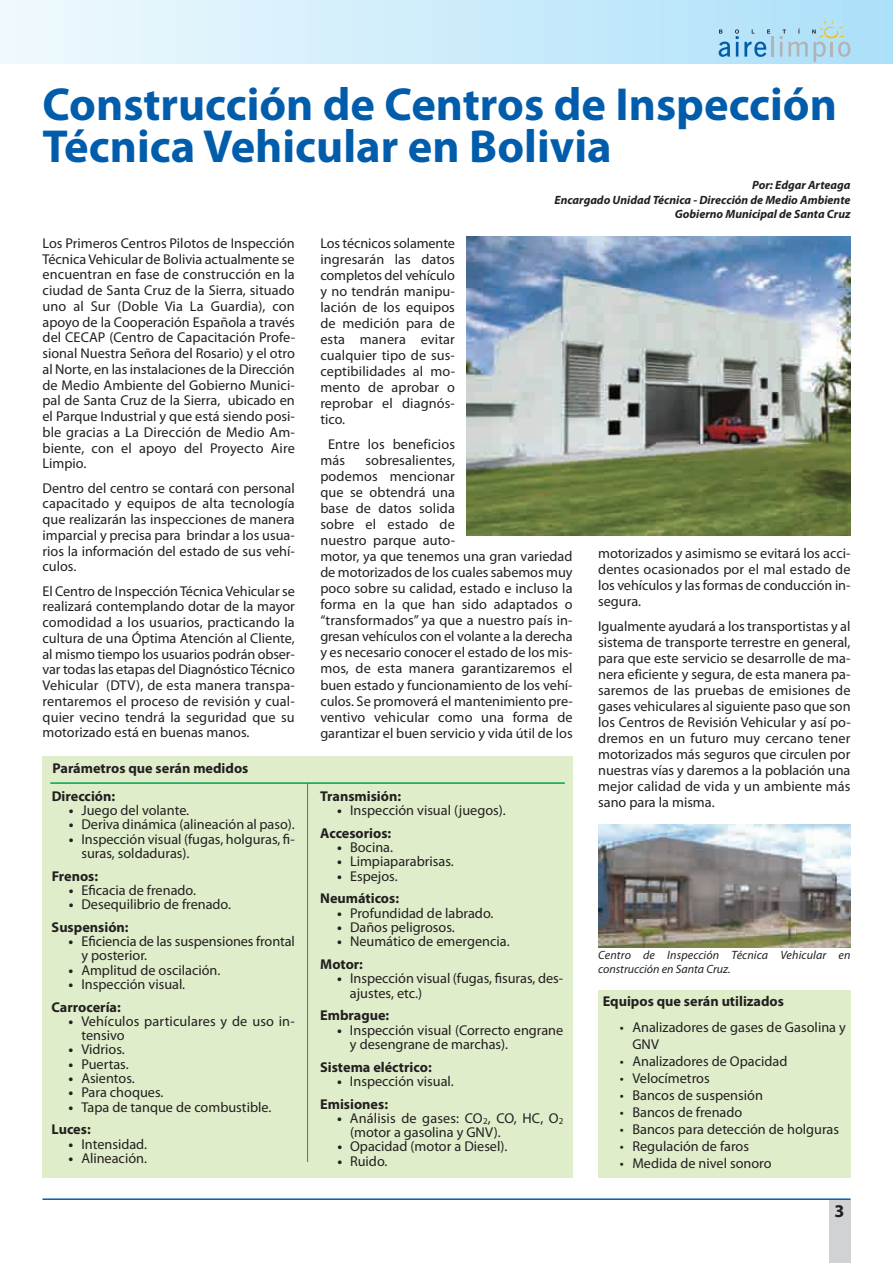
<style>
.page{position:relative;width:893px;height:1263px;background:#fff}
.page>*{position:absolute;margin:0;border:0;box-sizing:border-box;transform-origin:0 0}
.t1{font:700 46.5px/42px "Myriad Pro";color:#015dab}
.t2{font:700 18px "Myriad Pro";color:#231f20}
.t3{font:14.25px/16px "Myriad Pro";color:#231f20}
.t4{font:700 14.25px/22.8px "Myriad Pro";color:#231f20;text-align:right}
.t5{font:italic 700 12px/14.4px "Myriad Pro";color:#231f20;text-align:right}
.t6{font:italic 12px/14.4px "Myriad Pro";letter-spacing:.01em;color:#231f20}
.s1{font-weight:700}
.s2{font-weight:400}
</style>
<div class="page">
<div style="left:0;top:0;width:893px;height:64px;background:linear-gradient(to right,#f0f9fd,#abe0f9)"></div>
<hr style="left:771px;top:36px;width:3px;height:21px;background:#b2b3b7">
<svg style="left:719px;top:29px;width:51px;height:28px"></svg>
<svg style="left:780px;top:21px;width:70px;height:41px;background:#b2d8e8"></svg>
<div style="left:829px;top:1199px;width:21px;height:64px;background:#d1d2d4"></div>
<hr style="left:43px;top:1198px;width:807px;height:2px;background:#015dab">
<div style="left:43px;top:756px;width:530px;height:422px;background:#dfedcb"></div>
<hr style="left:50px;top:782px;width:515px;height:2px;background:#00a54f">
<hr style="left:307px;top:783px;width:1px;height:379px;background:#00a54f">
<div style="left:598px;top:991px;width:252px;height:187px;background:#dfedcb"></div>
<img style="left:467px;top:237px;width:383px;height:299px">
<img style="left:598px;top:824px;width:252px;height:123px">
<h1 class="t1" style="left:43px;top:87px;width:796px">Construcción de Centros de Inspección<br>Técnica Vehicular en Bolivia</h1>
<p class="t5" style="left:554px;top:179px;width:297px">Por: Edgar Arteaga<br>Encargado Unidad Técnica - Dirección de Medio Ambiente<br>Gobierno Municipal de Santa Cruz</p>
<p class="t3" style="left:43px;top:236px;width:254px;text-align:justify">Los Primeros Centros Pilotos de Inspección Técnica Vehicular de Bolivia actualmente se encuentran en fase de construcción en la ciudad de Santa Cruz de la Sierra, situado uno al Sur (Doble Via La Guardia), con apoyo de la Cooperación Española a través del CECAP (Centro de Capacitación Profe&shy;sional Nuestra Señora del Rosario) y el otro al Norte, en las instalaciones de la Dirección de Medio Ambiente del Gobierno Munici&shy;pal de Santa Cruz de la Sierra, ubicado en el Parque Industrial y que está siendo posi&shy;ble gracias a La Dirección de Medio Am&shy;biente, con el apoyo del Proyecto Aire Limpio.</p>
<p class="t3" style="left:43px;top:481px;width:254px;text-align:justify">Dentro del centro se contará con personal capacitado y equipos de alta tecnología que realizarán las inspecciones de manera imparcial y precisa para brindar a los usua&shy;rios la información del estado de sus vehí&shy;culos.</p>
<p class="t3" style="left:43px;top:584px;width:254px;text-align:justify">El Centro de Inspección Técnica Vehicular se realizará contemplando dotar de la mayor comodidad a los usuarios, practicando la cultura de una Óptima Atención al Cliente, al mismo tiempo los usuarios podrán obser&shy;var todas las etapas del Diagnóstico Técnico Vehicular (DTV), de esta manera transpa&shy;rentaremos el proceso de revisión y cual&shy;quier vecino tendrá la seguridad que su motorizado está en buenas manos.</p>
<p class="t4" style="left:53px;top:758px;width:197px">Parámetros que serán medidos</p>
<p class="t4" style="left:52px;top:786px;width:65px">Dirección:</p>
<p class="t3" style="left:69px;top:803px;width:122px"><span class="s1">•</span> Juego del volante.</p>
<p class="t3" style="left:69px;top:818px;width:228px"><span class="s1">•</span> Deriva dinámica (alineación al paso).</p>
<p class="t3" style="left:81px;top:833px;width:215px;line-height:14.2px;text-indent:-13px"><span class="s1">•</span> Inspección visual (fugas, holguras, fi&shy;suras, soldaduras).</p>
<p class="t4" style="left:52px;top:866px;width:48px">Frenos:</p>
<p class="t3" style="left:69px;top:883px;width:129px"><span class="s1">•</span> Eficacia de frenado.</p>
<p class="t3" style="left:52px;top:894px;width:181px;line-height:22.8px;text-indent:17px"><span class="s1">•</span> Desequilibrio de frenado.<br><span class="s1">Suspensión:</span></p>
<p class="t3" style="left:81px;top:935px;width:215px;line-height:14.2px;text-indent:-13px"><span class="s1">•</span> Eficiencia de las suspensiones frontal y posterior.</p>
<p class="t3" style="left:69px;top:963px;width:153px"><span class="s1">•</span> Amplitud de oscilación.</p>
<p class="t3" style="left:52px;top:974px;width:135px;line-height:22.8px;text-indent:17px"><span class="s1">•</span> Inspección visual.<br><span class="s1">Carrocería:</span></p>
<p class="t3" style="left:81px;top:1015px;width:215px;line-height:14.2px;text-indent:-13px"><span class="s1">•</span> Vehículos particulares y de uso in&shy;tensivo</p>
<p class="t3" style="left:69px;top:1043px;width:58px"><span class="s1">•</span> Vidrios.</p>
<p class="t3" style="left:69px;top:1057px;width:62px"><span class="s1">•</span> Puertas.</p>
<p class="t3" style="left:69px;top:1071px;width:68px"><span class="s1">•</span> Asientos.</p>
<p class="t3" style="left:69px;top:1085px;width:96px"><span class="s1">•</span> Para choques.</p>
<p class="t3" style="left:52px;top:1096px;width:221px;line-height:22.8px;text-indent:17px"><span class="s1">•</span> Tapa de tanque de combustible.<br><span class="s1">Luces:</span></p>
<p class="t3" style="left:69px;top:1137px;width:80px"><span class="s1">•</span> Intensidad.</p>
<p class="t3" style="left:69px;top:1151px;width:80px"><span class="s1">•</span> Alineación.</p>
<p class="t3" style="left:320px;top:236px;width:136px;text-align:justify">Los técnicos solamente ingresarán las datos completos del vehículo y no tendrán manipu&shy;lación de los equipos de medición para de esta manera evitar cualquier tipo de sus&shy;ceptibilidades al mo&shy;mento de aprobar o reprobar el diagnós&shy;tico.</p>
<p class="t3" style="left:320px;top:437px;width:136px;text-indent:8px">Entre los beneficios más</p>
<p class="t3" style="left:320px;top:453px;width:254px;text-indent:45px">sobresalientes,<br>podemos mencionar<br>que se obtendrá una<br>base de datos solida<br>sobre el estado de<br>nuestro parque auto-<br>motor, ya que tenemos una gran variedad de motorizados de los cuales sabemos muy poco sobre su calidad, estado e incluso la forma en la que han sido adaptados o “transformados” ya que a nuestro país in&shy;gresan vehículos con el volante a la derecha y es necesario conocer el estado de los mis&shy;mos, de esta manera garantizaremos el buen estado y funcionamiento de los vehí&shy;culos. Se promoverá el mantenimiento pre&shy;ventivo vehicular como una forma de garantizar el buen servicio y vida útil de los</p>
<p class="t4" style="left:320px;top:786px;width:82px">Transmisión:</p>
<p class="t3" style="left:320px;top:800px;width:187px;line-height:22.8px;text-indent:17px"><span class="s1">•</span> Inspección visual (juegos).<br><span class="s1">Accesorios:</span></p>
<p class="t3" style="left:337px;top:840px;width:57px"><span class="s1">•</span> Bocina.</p>
<p class="t3" style="left:337px;top:855px;width:118px"><span class="s1">•</span> Limpiaparabrisas.</p>
<p class="t4" style="left:320px;top:866px;width:80px">• <span class="s2">Espejos.<br></span>Neumáticos:</p>
<p class="t3" style="left:337px;top:906px;width:158px"><span class="s1">•</span> Profundidad de labrado.</p>
<p class="t3" style="left:337px;top:920px;width:119px"><span class="s1">•</span> Daños peligrosos.</p>
<p class="t3" style="left:320px;top:931px;width:191px;line-height:22.8px;text-indent:17px"><span class="s1">•</span> Neumático de emergencia.<br><span class="s1">Motor:</span></p>
<p class="t3" style="left:350px;top:972px;width:215px;line-height:14.2px;text-indent:-13px"><span class="s1">•</span> Inspección visual (fugas, fisuras, des&shy;ajustes, etc.)</p>
<p class="t4" style="left:320px;top:1005px;width:71px">Embrague:</p>
<p class="t3" style="left:350px;top:1024px;width:215px;line-height:14.2px;text-indent:-13px"><span class="s1">•</span> Inspección visual (Correcto engrane y desengrane de marchas).</p>
<p class="t4" style="left:320px;top:1056px;width:113px">Sistema eléctrico:</p>
<p class="t3" style="left:320px;top:1071px;width:135px;line-height:22.8px;text-indent:17px"><span class="s1">•</span> Inspección visual.<br><span class="s1">Emisiones:</span></p>
<p class="t3" style="left:350px;top:1112px;width:215px;line-height:14.2px;text-indent:-13px"><span class="s1">•</span> Análisis de gases: CO<sub>2</sub>, CO, HC, O<sub>2 </sub>(motor a gasolina y GNV).</p>
<p class="t3" style="left:337px;top:1139px;width:172px"><span class="s1">•</span> Opacidad (motor a Diesel).</p>
<p class="t3" style="left:337px;top:1154px;width:52px"><span class="s1">•</span> Ruido.</p>
<p class="t3" style="left:598px;top:547px;width:254px;text-align:justify">motorizados y asimismo se evitará los acci&shy;dentes ocasionados por el mal estado de los vehículos y las formas de conducción in&shy;segura.</p>
<p class="t3" style="left:598px;top:619px;width:254px;text-align:justify">Igualmente ayudará a los transportistas y al sistema de transporte terrestre en general, para que este servicio se desarrolle de ma&shy;nera eficiente y segura, de esta manera pa&shy;saremos de las pruebas de emisiones de gases vehiculares al siguiente paso que son los Centros de Revisión Vehicular y así po&shy;dremos en un futuro muy cercano tener motorizados más seguros que circulen por nuestras vías y daremos a la población una mejor calidad de vida y un ambiente más sano para la misma.</p>
<p class="t6" style="left:598px;top:949px;width:254px">Centro de Inspección Técnica Vehicular en construcción en Santa Cruz.</p>
<p class="t4" style="left:603px;top:991px;width:183px">Equipos que serán utilizados</p>
<p class="t3" style="left:632px;top:1019px;width:215px;line-height:17.1px;text-indent:-13px">• Analizadores de gases de Gasolina y<br>GNV</p>
<p class="t3" style="left:620px;top:1054px;width:169px">• Analizadores de Opacidad</p>
<p class="t3" style="left:620px;top:1071px;width:92px">• Velocímetros</p>
<p class="t3" style="left:620px;top:1088px;width:145px">• Bancos de suspensión</p>
<p class="t3" style="left:620px;top:1105px;width:124px">• Bancos de frenado</p>
<p class="t3" style="left:620px;top:1122px;width:221px">• Bancos para detección de holguras</p>
<p class="t3" style="left:620px;top:1140px;width:131px">• Regulación de faros</p>
<p class="t3" style="left:620px;top:1157px;width:153px">• Medida de nivel sonoro</p>
<p class="t2" style="left:834px;top:1204px;width:11px">3</p>
</div>
